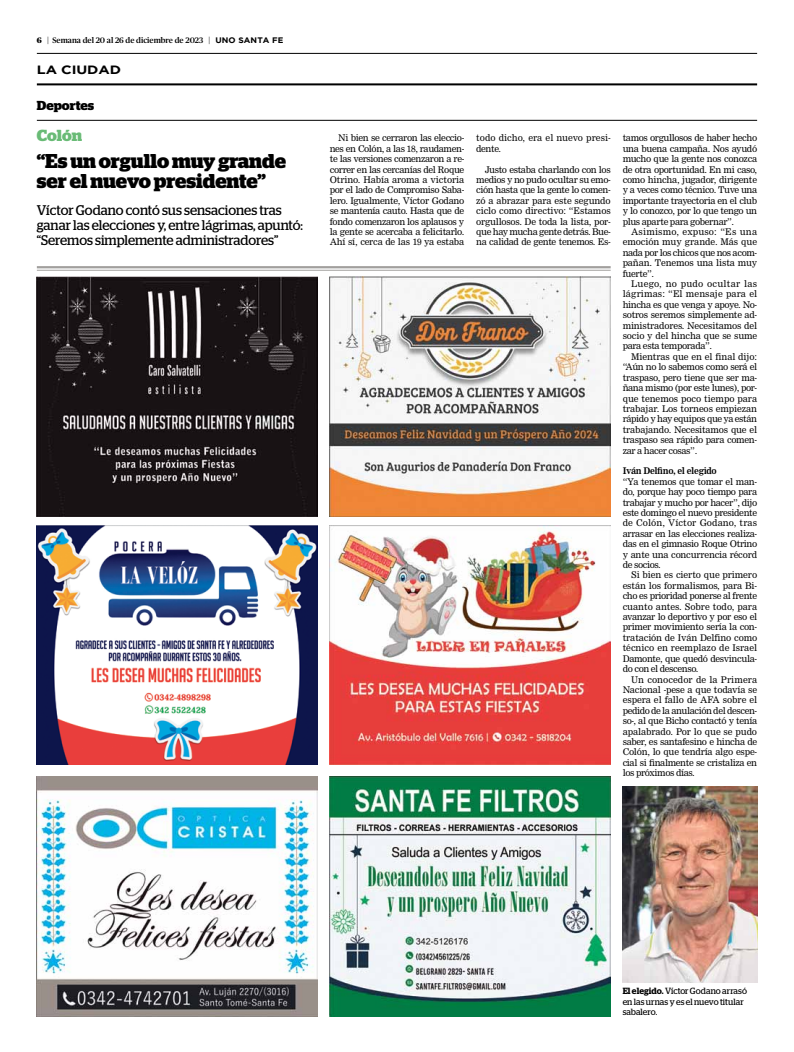
<style>
.page{position:relative;width:794px;height:1052px;background:#fff}
.page>*{position:absolute;margin:0;border:0;box-sizing:border-box;transform-origin:0 0}
.t1{font:700 20px/20px "Stag";letter-spacing:-.005em;color:#000}
.t2{font:700 16px "Stag";letter-spacing:-.005em;color:#69bb76}
.t3{font:14px/15px "Stag";color:#000;scale:.96 1}
.t4{font:700 13px "Stag";color:#000}
.t5{font:700 12px "Gotham";letter-spacing:-.005em;color:#000;scale:1.2 1}
.t6{font:9px/10.4px "Clarion";letter-spacing:-.03em;color:#000;text-align:justify}
.t7{font:9px/10.4px "Stag";letter-spacing:.01em;color:#000;scale:.95 1}
.t8{font:9px/10.4px "Clarion";letter-spacing:.01em;color:#000}
.t9{font:700 9px "Clarion";letter-spacing:-.04em;color:#000}
.t10{font:500 8px "Publico";color:#000}
.s1{font-weight:900}
.s2{font-weight:400;font-size:8.6px}
.s3{font-family:"Gotham";font-weight:700}
.s4{font-weight:600}
</style>
<div class="page">
<hr style="left:37px;top:53px;width:720px;height:1px;background:#000">
<hr style="left:37px;top:83px;width:720px;height:2px;background:#000">
<hr style="left:37px;top:266px;width:573px;height:2px;background:#a19f9d">
<hr style="left:37px;top:270px;width:573px;height:1px;background:#a19f9d">
<hr style="left:37px;top:120px;width:720px;height:1px;background:#000">
<img style="left:622px;top:786px;width:135px;height:197px">
<img style="left:330px;top:277px;width:280px;height:239px">
<img style="left:37px;top:277px;width:281px;height:239px">
<img style="left:330px;top:525px;width:280px;height:240px">
<img style="left:37px;top:525px;width:281px;height:240px">
<img style="left:37px;top:777px;width:281px;height:239px">
<img style="left:330px;top:777px;width:280px;height:239px">
<p class="t10" style="left:37px;top:36px;width:248px"><span class="s1">6</span> <span class="s2">|</span> Semana del 20 al 26 de diciembre de 2023 <span class="s2">|</span> <span class="s3">UNO SANTA FE</span></p>
<h3 class="t5" style="left:37px;top:63px;width:71px">LA CIUDAD</h3>
<h3 class="t4" style="left:37px;top:98px;width:59px">Deportes</h3>
<h2 class="t2" style="left:37px;top:126px;width:47px">Colón</h2>
<h1 class="t1" style="left:37px;top:151px;width:251px">“Es un orgullo muy grande ser el nuevo presidente”</h1>
<h3 class="t3" style="left:37px;top:202px;width:279px">Víctor Godano contó sus sensaciones tras ganar las elecciones y, entre lágrimas, apuntó: “Seremos simplemente administradores”</h3>
<p class="t6" style="left:330px;top:133px;width:136px;text-indent:9px">Ni bien se cerraron las eleccio&shy;nes en Colón, a las 18, raudamen&shy;te las versiones comenzaron a re&shy;correr en las cercanías del Roque Otrino. Había aroma a victoria por el lado de Compromiso Saba&shy;lero. Igualmente, Víctor Godano se mantenía cauto. Hasta que de fondo comenzaron los aplausos y la gente se acercaba a felicitarlo.<br>Ahí sí, cerca de las 19 ya estaba</p>
<p class="t8" style="left:476px;top:133px;width:136px">todo dicho, era el nuevo presi&shy;dente.</p>
<p class="t6" style="left:476px;top:164px;width:136px;text-indent:9px">Justo estaba charlando con los medios y no pudo ocultar su emo&shy;ción hasta que la gente lo comen&shy;zó a abrazar para este segundo ciclo como directivo: “Estamos orgullosos. De toda la lista, por&shy;que hay mucha gente detrás. Bue&shy;na calidad de gente tenemos. Es-</p>
<p class="t6" style="left:622px;top:133px;width:136px">tamos orgullosos de haber hecho una buena campaña. Nos ayudó mucho que la gente nos conozca de otra oportunidad. En mi caso, como hincha, jugador, dirigente y a veces como técnico. Tuve una importante trayectoria en el club y lo conozco, por lo que tengo un plus aparte para gobernar”.</p>
<p class="t6" style="left:622px;top:226px;width:136px;text-indent:9px">Asimismo, expuso: “Es una emoción muy grande. Más que nada por los chicos que nos acom&shy;pañan. Tenemos una lista muy fuerte”.</p>
<p class="t6" style="left:622px;top:278px;width:136px;text-indent:9px">Luego, no pudo ocultar las lágrimas: “El mensaje para el hincha es que venga y apoye. No&shy;sotros seremos simplemente ad&shy;ministradores. Necesitamos del socio y del hincha que se sume para esta temporada”.</p>
<p class="t6" style="left:622px;top:351px;width:136px;text-indent:9px">Mientras que en el final dijo: “Aún no lo sabemos como será el traspaso, pero tiene que ser ma&shy;ñana mismo (por este lunes), por&shy;que tenemos poco tiempo para trabajar. Los torneos empiezan rápido y hay equipos que ya están trabajando. Necesitamos que el traspaso sea rápido para comen&shy;zar a hacer cosas”.</p>
<p class="t9" style="left:622px;top:466px;width:96px">Iván Delfino, el elegido</p>
<p class="t6" style="left:622px;top:476px;width:136px">“Ya tenemos que tomar el man&shy;do, porque hay poco tiempo para trabajar y mucho por hacer”, dijo este domingo el nuevo presidente de Colón, Víctor Godano, tras arrasar en las elecciones realiza&shy;das en el gimnasio Roque Otrino y ante una concurrencia récord de socios.</p>
<p class="t6" style="left:622px;top:570px;width:136px;text-indent:9px">Si bien es cierto que primero están los formalismos, para Bi&shy;cho es prioridad ponerse al frente cuanto antes. Sobre todo, para avanzar lo deportivo y por eso el primer movimiento sería la con&shy;tratación de Iván Delfino como técnico en reemplazo de Israel Damonte, que quedó desvincula&shy;do con el descenso.</p>
<p class="t6" style="left:622px;top:674px;width:136px;text-indent:9px">Un conocedor de la Primera Nacional -pese a que todavía se espera el fallo de AFA sobre el pedido de la anulación del descen&shy;so-, al que Bicho contactó y tenía apalabrado. Por lo que se pudo saber, es santafesino e hincha de Colón, lo que tendría algo espe&shy;cial si finalmente se cristaliza en los próximos días.</p>
<p class="t7" style="left:622px;top:986px;width:132px"><span class="s4">El elegido.</span> Víctor Godano arrasó en las urnas y es el nuevo titular sabalero.</p>
</div>
